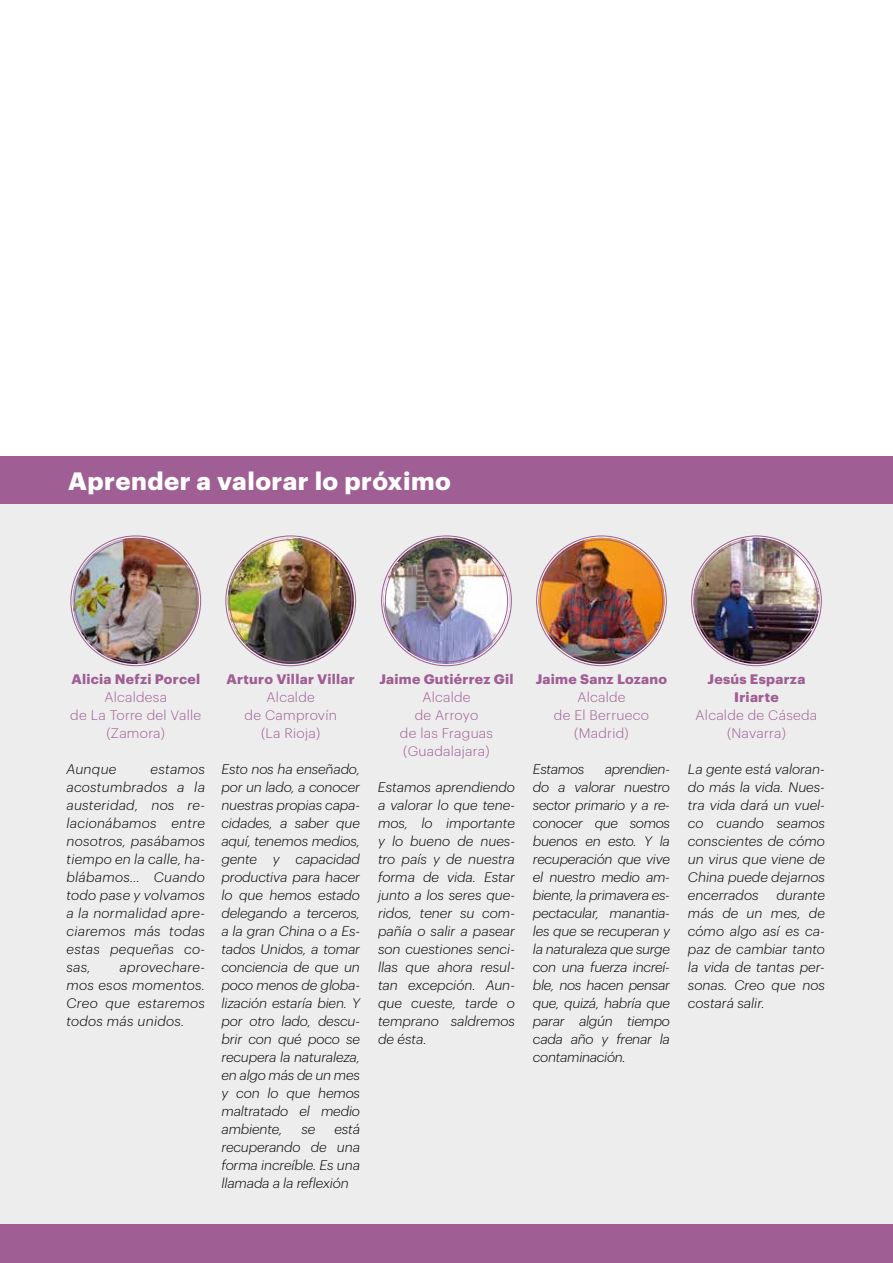
<style>
.page{position:relative;width:893px;height:1263px;background:#fff}
.page>*{position:absolute;margin:0;border:0;box-sizing:border-box;transform-origin:0 0}
.t1{font:700 24.6px "Graphik";letter-spacing:.02em;color:#fff}
.t2{font:italic 300 13.5px/18px "Graphik";color:#000;text-align:justify}
.t3{font:300 13.5px/18px "Graphik";letter-spacing:.02em;color:#9f5e94;text-align:center}
.t4{font:700 13.5px/18px "Graphik";letter-spacing:.02em;color:#9f5e94;text-align:center}
.t5{font:italic 300 13.5px "Graphik";letter-spacing:-.02em;color:#000}
</style>
<div class="page">
<div style="left:0;top:463px;width:893px;height:800px;background:#ededed"></div>
<div style="left:0;top:457px;width:893px;height:47px;background:#9f5e94"></div>
<div style="left:0;top:1224px;width:893px;height:39px;background:#9f5e94"></div>
<img style="left:73px;top:538px;width:126px;height:126px;border-radius:63px">
<img style="left:228px;top:538px;width:126px;height:126px;border-radius:63px">
<img style="left:383px;top:538px;width:126px;height:126px;border-radius:63px">
<img style="left:538px;top:538px;width:126px;height:126px;border-radius:63px">
<img style="left:693px;top:538px;width:126px;height:126px;border-radius:63px">
<h1 class="t1" style="left:68px;top:462px;width:384px">Aprender a valorar lo próximo</h1>
<p class="t4" style="left:71px;top:669px;width:130px">Alicia Nefzi Porcel</p>
<p class="t3" style="left:70px;top:687px;width:132px">Alcaldesa<br>de La Torre del Valle (Zamora)</p>
<p class="t2" style="left:66px;top:759px;width:51px">Aunque</p>
<p class="t2" style="left:66px;top:759px;width:140px;text-indent:84px">estamos acostumbrados a la austeridad, nos re&shy;lacionábamos entre nosotros, pasábamos tiempo en la calle, ha&shy;blábamos… Cuando todo pase y volvamos a la normalidad apre&shy;ciaremos más todas estas pequeñas co&shy;sas,</p>
<p class="t2" style="left:66px;top:957px;width:140px;text-indent:53px">aprovechare&shy;mos esos momentos.<br>Creo que estaremos todos más unidos.</p>
<p class="t4" style="left:227px;top:669px;width:130px">Arturo Villar Villar</p>
<p class="t3" style="left:245px;top:687px;width:94px">Alcalde<br>de Camprovín (La Rioja)</p>
<p class="t2" style="left:221px;top:759px;width:140px">Esto nos ha enseñado, por un lado, a conocer nuestras propias capa&shy;cidades, a saber que aquí, tenemos medios, gente y capacidad productiva para hacer lo que hemos estado delegando a terceros, a la gran China o a Es&shy;tados Unidos, a tomar conciencia de que un poco menos de globa&shy;lización estaría bien. Y por otro lado, descu&shy;brir con qué poco se recupera la naturaleza, en algo más de un mes y con lo que hemos maltratado el medio ambiente,</p>
<p class="t2" style="left:221px;top:1119px;width:140px;text-indent:113px">está recuperando de una forma increíble. Es una llamada a la reflexión</p>
<p class="t2" style="left:301px;top:1119px;width:15px">se</p>
<p class="t4" style="left:379px;top:669px;width:136px">Jaime Gutiérrez Gil</p>
<p class="t3" style="left:400px;top:687px;width:95px">Alcalde<br>de Arroyo<br>de las Fraguas (Guadalajara)</p>
<p class="t2" style="left:378px;top:777px;width:138px">Estamos aprendiendo a valorar lo que tene&shy;mos, lo importante y lo bueno de nues&shy;tro país y de nuestra forma de vida. Estar junto a los seres que&shy;ridos, tener su com&shy;pañía o salir a pasear son cuestiones senci&shy;llas que ahora resul&shy;tan excepción. Aun&shy;que cueste, tarde o temprano saldremos de ésta.</p>
<p class="t4" style="left:536px;top:669px;width:133px">Jaime Sanz Lozano</p>
<p class="t3" style="left:554px;top:687px;width:97px">Alcalde<br>de El Berrueco (Madrid)</p>
<p class="t5" style="left:533px;top:759px;width:53px">Estamos</p>
<p class="t2" style="left:533px;top:759px;width:138px;text-indent:72px">aprendien&shy;do a valorar nuestro sector primario y a re&shy;conocer que somos buenos en esto. Y la recuperación que vive el nuestro medio am&shy;biente, la primavera es&shy;pectacular, manantia&shy;les que se recuperan y la naturaleza que surge con una fuerza increí&shy;ble, nos hacen pensar que, quizá, habría que parar algún tiempo cada año y frenar la contaminación.</p>
<p class="t4" style="left:708px;top:669px;width:99px">Jesús Esparza<br>Iriarte</p>
<p class="t3" style="left:696px;top:705px;width:123px">Alcalde de Cáseda (Navarra)</p>
<p class="t2" style="left:688px;top:759px;width:138px">La gente está valoran&shy;do más la vida. Nues&shy;tra vida dará un vuel&shy;co cuando seamos conscientes de cómo un virus que viene de China puede dejarnos encerrados</p>
<p class="t2" style="left:688px;top:885px;width:138px;text-indent:88px">durante más de un mes, de cómo algo así es ca&shy;paz de cambiar tanto la vida de tantas per&shy;sonas. Creo que nos costará salir.</p>
</div>
